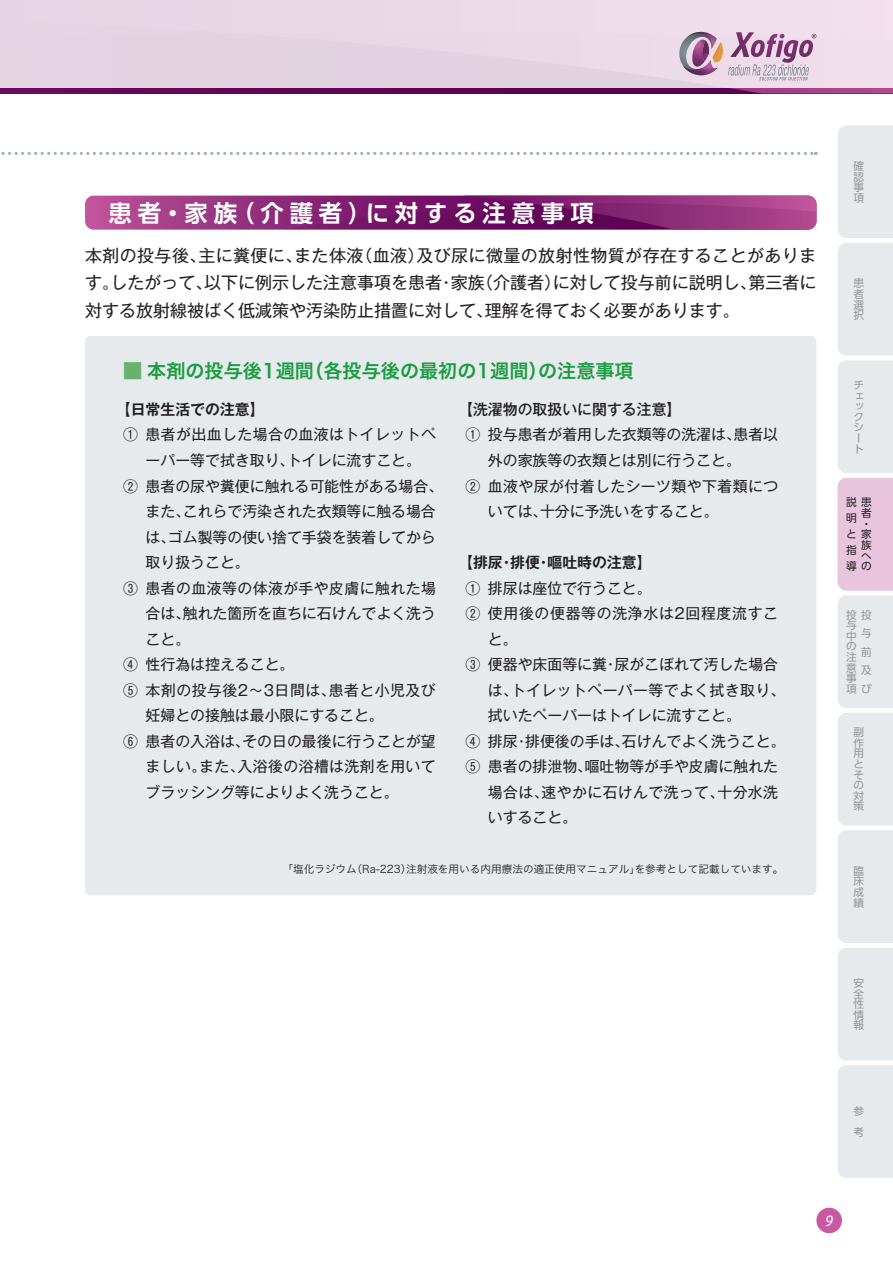
<style>
.page{position:relative;width:893px;height:1263px;background:#fff}
.page>*{position:absolute;margin:0;border:0;box-sizing:border-box;transform-origin:0 0}
.小見出し{font:700 23.4px "UD Shin Go Pro De";letter-spacing:.25em;color:#fff}
.囲み_18Q見出し{font:19.2px "Hira Kaku Pro W6";color:#1b9c42}
.本文{font:16.95px/27.6px "Gothic MB101 Pro";color:#231f20;text-align:justify}
.t1{font:italic 15.9px "Myriad Pro";color:#fff}
.囲み_本文_改行1_5字下げ{font:14.85px/25.5px "Gothic MB101 Pro";color:#231f20}
.囲み_本文_改行1_5字下げ-2{font:14.85px/25.5px "Gothic MB101 Pro";letter-spacing:.03em;color:#231f20;text-align:center}
.囲み_本文_改行1_5字下げ-3{font:14.85px/25.5px "Gothic MB101 Pro";letter-spacing:.035em;color:#231f20}
.囲み_本文_改行1_5字下げ-4{font:700 14.85px "Gothic MB101 Pro De";color:#231f20}
.囲み_本文_改行1_5字下げ-5{font:14.85px/25.5px "Gothic MB101 Pro";letter-spacing:.045em;color:#231f20}
.囲み_本文_改行1_5字下げ-6{font:500 14.85px "Gothic MB101 Pro";color:#231f20}
.注{font:10.65px "Hira Kaku Pro W3";color:#231f20}
.t2{font:10.65px/10.6px "UD Shin Go Pro";color:#939598;text-align:justify}
.t3{font:10.65px/15.9px "UD Shin Go Pro";color:#231f20}
.s1{color:#69b26e}
.s2{font-weight:400}
</style>
<div class="page">
<svg style="left:0;top:88px;width:893px;height:6px;background:#6b0e5e"></svg>
<div style="left:0;top:0;width:893px;height:88px;background:#e8d6e5"></div>
<div style="left:816px;top:1208px;width:26px;height:25px;background:#c859a1;border-radius:50%"></div>
<svg style="left:679px;top:32px;width:137px;height:49px"></svg>
<svg style="left:838px;top:125px;width:55px;height:1053px;background:#e8e6ec"></svg>
<div style="left:85px;top:336px;width:731px;height:559px;background:#e7eaed;border-radius:5px"></div>
<svg style="left:1px;top:152px;width:815px;height:3px"></svg>
<svg style="left:85px;top:196px;width:731px;height:34px;background:#8c2b78"></svg>
<p class="小見出し" style="left:108px;top:194px;width:487px">患者・家族（介護者）に対する注意事項</p>
<p class="本文" style="left:85px;top:239px;width:733px">本剤の投与後、主に糞便に、また体液（血液）及び尿に微量の放射性物質が存在することがあります。したがって、以下に例示した注意事項を患者・家族（介護者）に対して投与前に説明し、第三者に対する放射線被ばく低減策や汚染防止措置に対して、理解を得ておく必要があります。</p>
<p class="囲み_18Q見出し" style="left:123px;top:354px;width:512px"><span class="s1">▪</span> 本剤の投与後1週間（各投与後の最初の1週間）の注意事項</p>
<p class="囲み_本文_改行1_5字下げ-4" style="left:116px;top:397px;width:150px">【日常生活での注意】</p>
<p class="囲み_本文_改行1_5字下げ-2" style="left:123px;top:420px;width:314px">① 患者が出血した場合の血液はトイレットペーパー等で拭き取り、トイレに流すこと。</p>
<p class="囲み_本文_改行1_5字下げ" style="left:146px;top:471px;width:299px;text-indent:-22px">② 患者の尿や糞便に触れる可能性がある場合、また、これらで汚染された衣類等に触る場合は、ゴム製等の使い捨て手袋を装着してから取り扱うこと。</p>
<p class="囲み_本文_改行1_5字下げ" style="left:146px;top:573px;width:292px;text-align:justify;text-indent:-22px">③ 患者の血液等の体液が手や皮膚に触れた場合は、触れた箇所を直ちに石けんでよく洗うこと。</p>
<p class="囲み_本文_改行1_5字下げ" style="left:123px;top:650px;width:173px">④ 性行為は控えること。</p>
<p class="囲み_本文_改行1_5字下げ-3" style="left:146px;top:675px;width:292px;text-indent:-22px">⑤ 本剤の投与後2～3日間は、患者と小児及び妊婦との接触は最小限にすること。</p>
<p class="囲み_本文_改行1_5字下げ" style="left:146px;top:726px;width:292px;text-align:justify;text-indent:-22px">⑥ 患者の入浴は、その日の最後に行うことが望ましい。また、入浴後の浴槽は洗剤を用いてブラッシング等によりよく洗うこと。</p>
<p class="囲み_本文_改行1_5字下げ-6" style="left:458px;top:397px;width:225px"><span class="s2">【</span>洗濯物の取扱いに関する注意】</p>
<p class="囲み_本文_改行1_5字下げ" style="left:488px;top:420px;width:292px;text-indent:-22px">① 投与患者が着用した衣類等の洗濯は、患者以外の家族等の衣類とは別に行うこと。</p>
<p class="囲み_本文_改行1_5字下げ-2" style="left:488px;top:471px;width:292px;text-align:left;text-indent:-22px">② 血液や尿が付着したシーツ類や下着類については、十分に予洗いをすること。</p>
<p class="囲み_本文_改行1_5字下げ-4" style="left:458px;top:550px;width:195px">【排尿・排便・嘔吐時の注意】</p>
<p class="囲み_本文_改行1_5字下げ" style="left:466px;top:573px;width:188px">① 排尿は座位で行うこと。</p>
<p class="囲み_本文_改行1_5字下げ-5" style="left:488px;top:599px;width:292px;text-indent:-22px">② 使用後の便器等の洗浄水は2回程度流すこと。</p>
<p class="囲み_本文_改行1_5字下げ" style="left:488px;top:650px;width:299px;text-indent:-22px">③ 便器や床面等に糞・尿がこぼれて汚した場合は、トイレットペーパー等でよく拭き取り、拭いたペーパーはトイレに流すこと。</p>
<p class="囲み_本文_改行1_5字下げ" style="left:466px;top:726px;width:321px">④ 排尿・排便後の手は、石けんでよく洗うこと。</p>
<p class="囲み_本文_改行1_5字下げ" style="left:488px;top:752px;width:292px;text-align:justify;text-indent:-22px">⑤ 患者の排泄物、嘔吐物等が手や皮膚に触れた場合は、速やかに石けんで洗って、十分水洗いすること。</p>
<p class="注" style="left:282px;top:859px;width:502px">「塩化ラジウム（Ra-223）注射液を用いる内用療法の適正使用マニュアル」を参考として記載しています。</p>
<p class="t2" style="left:854px;top:160px;width:12px">確認事項</p>
<p class="t2" style="left:854px;top:278px;width:12px">患者選択</p>
<p class="t2" style="left:854px;top:379px;width:11px;text-align:left">チェックシート</p>
<p class="t3" style="left:846px;top:494px;width:27px">説患明<br>と<br>指<br>導の</p>
<p class="t3" style="left:861px;top:507px;width:12px;line-height:10.6px">者・家族へ</p>
<p class="t2" style="left:846px;top:609px;width:27px;text-align:left">投投与<br>中<br>の<br>注<br>意<br>事<br>項び</p>
<p class="t2" style="left:861px;top:623px;width:12px;line-height:18.6px">与前及</p>
<p class="t2" style="left:854px;top:726px;width:12px">副作用とその対策</p>
<p class="t2" style="left:854px;top:865px;width:12px">臨床成績</p>
<p class="t2" style="left:854px;top:977px;width:12px">安全性情報</p>
<p class="t2" style="left:854px;top:1100px;width:12px;line-height:21.3px">参考</p>
<p class="t1" style="left:825px;top:1211px;width:9px">9</p>
</div>
